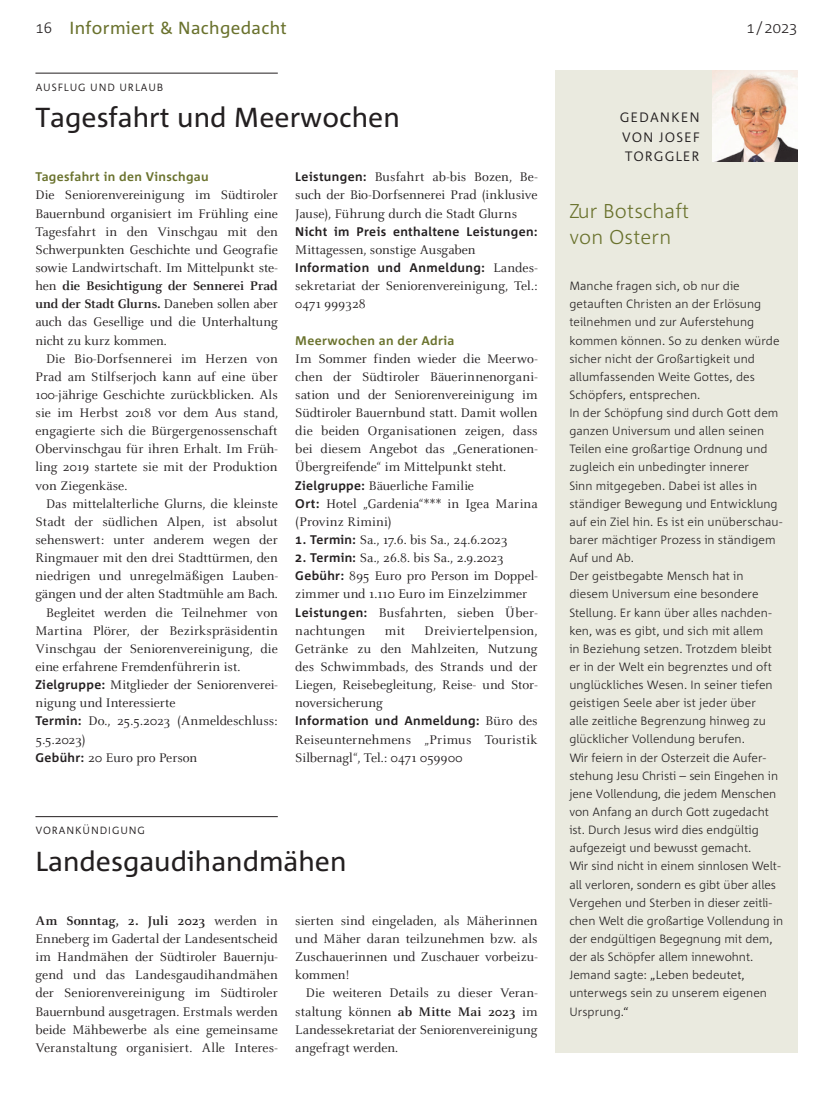
<style>
.page{position:relative;width:833px;height:1099px;background:#fff}
.page>*{position:absolute;margin:0;border:0;box-sizing:border-box;transform-origin:0 0}
.t1{font:27.5px "Corpid";color:#231f20}
.t2{font:300 20px/26.2px "Corpid";letter-spacing:.01em;color:#6a722d}
.t3{font:17.5px "Corpid";letter-spacing:.02em;color:#6a722d}
.t4{font:300 16.25px/19.5px "Corpid Caps";letter-spacing:.02em;color:#231f20;text-align:justify}
.t5{font:300 15px "Corpid";color:#231f20}
.t6{font:13.75px/18.1px "Celeste OT";color:#231f20;text-align:justify}
.t7{font:700 12.5px "Corpid";letter-spacing:.03em;color:#231f20}
.t8{font:700 12.5px "Corpid";letter-spacing:.025em;color:#6a722d}
.t9{font:300 12.5px "Corpid Caps";letter-spacing:.02em;color:#231f20}
.t10{font:300 12px/18.1px "Corpid";color:#231f20}
.s1{font-weight:300;font-size:15px;color:#231f20}
.s2{font-weight:700}
.s3{font-family:"Corpid";font-weight:700;font-size:12.5px}
.s4{font-family:"Celeste OT";font-weight:400;font-size:13.75px}
</style>
<div class="page">
<div style="left:555px;top:71px;width:242px;height:981px;background:#eaeadf"></div>
<img style="left:712px;top:71px;width:85px;height:90px">
<hr style="left:35px;top:73px;width:243px;height:1px;background:#231f20">
<hr style="left:35px;top:816px;width:243px;height:1px;background:#231f20">
<p class="t3" style="left:35px;top:18px;width:253px"><span class="s1">16</span> Informiert &amp; Nachgedacht</p>
<p class="t5" style="left:746px;top:19px;width:52px">1/2023</p>
<p class="t9" style="left:35px;top:79px;width:129px">AUSFLUG UND URLAUB</p>
<h1 class="t1" style="left:35px;top:102px;width:366px">Tagesfahrt und Meerwochen</h1>
<p class="t8" style="left:35px;top:170px;width:175px">Tagesfahrt in den Vinschgau</p>
<p class="t6" style="left:35px;top:186px;width:244px">Die Seniorenvereinigung im Südtiroler Bauernbund organisiert im Frühling eine Tagesfahrt in den Vinschgau mit den Schwerpunkten Geschichte und Geografie sowie Landwirtschaft. Im Mittelpunkt ste&shy;hen <span class="s2">die Besichtigung der Sennerei Prad und der Stadt Glurns.</span> Daneben sollen aber auch das Gesellige und die Unterhaltung nicht zu kurz kommen.</p>
<p class="t6" style="left:35px;top:349px;width:244px;text-indent:11px">Die Bio-Dorfsennerei im Herzen von Prad am Stilfserjoch kann auf eine über 100-jährige Geschichte zurückblicken. Als sie im Herbst 2018 vor dem Aus stand, engagierte sich die Bürgergenossenschaft Obervinschgau für ihren Erhalt. Im Früh&shy;ling 2019 startete sie mit der Produktion von Ziegenkäse.</p>
<p class="t6" style="left:46px;top:494px;width:233px">Das mittelalterliche Glurns, die kleinste</p>
<p class="t6" style="left:35px;top:512px;width:244px">Stadt der südlichen Alpen, ist absolut</p>
<p class="t6" style="left:35px;top:531px;width:244px">sehenswert: unter anderem wegen der</p>
<p class="t6" style="left:35px;top:549px;width:244px">Ringmauer mit den drei Stadttürmen, den</p>
<p class="t6" style="left:35px;top:567px;width:244px">niedrigen und unregelmäßigen Lauben-</p>
<p class="t6" style="left:35px;top:585px;width:244px">gängen und der alten Stadtmühle am Bach.</p>
<p class="t6" style="left:46px;top:603px;width:233px">Begleitet werden die Teilnehmer von</p>
<p class="t6" style="left:35px;top:621px;width:244px">Martina Plörer, der Bezirkspräsidentin</p>
<p class="t6" style="left:35px;top:639px;width:244px">Vinschgau der Seniorenvereinigung, die</p>
<p class="t6" style="left:35px;top:657px;width:206px">eine erfahrene Fremdenführerin ist.</p>
<p class="t6" style="left:35px;top:676px;width:244px"><span class="s3">Zielgruppe:</span> Mitglieder der Seniorenverei-</p>
<p class="t6" style="left:35px;top:694px;width:142px">nigung und Interessierte</p>
<p class="t6" style="left:35px;top:712px;width:244px"><span class="s3">Termin:</span> Do., 25.5.2023 (Anmeldeschluss:</p>
<p class="t6" style="left:35px;top:730px;width:52px">5.5.2023)</p>
<p class="t6" style="left:35px;top:748px;width:163px"><span class="s3">Gebühr:</span> 20 Euro pro Person</p>
<p class="t6" style="left:295px;top:168px;width:244px"><span class="s3">Leistungen:</span> Busfahrt ab-bis Bozen, Be&shy;such der Bio-Dorfsennerei Prad (inklusive Jause), Führung durch die Stadt Glurns</p>
<p class="t7" style="left:295px;top:224px;width:244px">Nicht im Preis enthaltene Leistungen:</p>
<p class="t6" style="left:295px;top:241px;width:182px">Mittagessen, sonstige Ausgaben</p>
<p class="t7" style="left:295px;top:261px;width:244px">Information und Anmeldung: <span class="s4">Landes-</span></p>
<p class="t6" style="left:295px;top:277px;width:244px">sekretariat der Seniorenvereinigung, Tel.:<br>0471 999328</p>
<p class="t8" style="left:295px;top:333px;width:161px">Meerwochen an der Adria</p>
<p class="t6" style="left:295px;top:349px;width:244px;text-align:left">Im Sommer finden wieder die Meerwo&shy;chen der Südtiroler Bäuerinnenorgani&shy;sation und der Seniorenvereinigung im Südtiroler Bauernbund statt. Damit wollen die beiden Organisationen zeigen, dass bei diesem Angebot das „Generationen-Übergreifende“ im Mittelpunkt steht.<br><span class="s3">Zielgruppe:</span> Bäuerliche Familie<br><span class="s3">Ort:</span> Hotel „Gardenia“*** in Igea Marina (Provinz Rimini)</p>
<p class="t6" style="left:295px;top:531px;width:214px"><span class="s3">1. Termin:</span> Sa., 17.6. bis Sa., 24.6.2023</p>
<p class="t6" style="left:295px;top:549px;width:244px;text-align:left"><span class="s3">2. Termin:</span> Sa., 26.8. bis Sa., 2.9.2023<br><span class="s3">Gebühr:</span> 895 Euro pro Person im Doppel&shy;zimmer und 1.110 Euro im Einzelzimmer <span class="s3">Leistungen:</span> Busfahrten, sieben Über&shy;nachtungen</p>
<p class="t6" style="left:295px;top:621px;width:244px;text-indent:129px">Dreiviertelpension, Getränke zu den Mahlzeiten, Nutzung des Schwimmbads, des Strands und der Liegen, Reisebegleitung, Reise- und Stor&shy;noversicherung</p>
<p class="t7" style="left:295px;top:714px;width:244px">Information und Anmeldung: <span class="s4">Büro des</span></p>
<p class="t6" style="left:295px;top:730px;width:244px">Reiseunternehmens „Primus Touristik<br>Silbernagl“, Tel.: 0471 059900</p>
<p class="t6" style="left:385px;top:621px;width:22px">mit</p>
<p class="t9" style="left:35px;top:823px;width:111px">VORANKÜNDIGUNG</p>
<h1 class="t1" style="left:35px;top:846px;width:312px">Landesgaudihandmähen</h1>
<p class="t6" style="left:35px;top:911px;width:244px"><span class="s2">Am Sonntag, 2. Juli 2023</span> werden in Enneberg im Gadertal der Landesentscheid im Handmähen der Südtiroler Bauernju&shy;gend und das Landesgaudihandmähen der Seniorenvereinigung im Südtiroler Bauernbund ausgetragen. Erstmals werden beide Mähbewerbe als eine gemeinsame Veranstaltung organisiert. Alle Interes-</p>
<p class="t6" style="left:295px;top:911px;width:244px">sierten sind eingeladen, als Mäherinnen und Mäher daran teilzunehmen bzw. als Zuschauerinnen und Zuschauer vorbeizu&shy;kommen!</p>
<p class="t6" style="left:295px;top:984px;width:244px;text-indent:11px">Die weiteren Details zu dieser Veran&shy;staltung können <span class="s2">ab Mitte Mai 2023</span> im Landessekretariat der Seniorenvereinigung angefragt werden.</p>
<p class="t4" style="left:619px;top:107px;width:82px">GEDANKEN VON JOSEF TORGGLER</p>
<h2 class="t2" style="left:569px;top:198px;width:121px">Zur Botschaft von Ostern</h2>
<p class="t10" style="left:569px;top:277px;width:215px">Manche fragen sich, ob nur die getauften Christen an der Erlösung teilnehmen und zur Auferstehung kommen können. So zu denken würde sicher nicht der Großartigkeit und allumfassenden Weite Gottes, des Schöpfers, entsprechen.<br>In der Schöpfung sind durch Gott dem ganzen Universum und allen seinen Teilen eine großartige Ordnung und zugleich ein unbedingter innerer<br>Sinn mitgegeben. Dabei ist alles in ständiger Bewegung und Entwicklung auf ein Ziel hin. Es ist ein unüberschau&shy;barer mächtiger Prozess in ständigem Auf und Ab.<br>Der geistbegabte Mensch hat in diesem Universum eine besondere Stellung. Er kann über alles nachden&shy;ken, was es gibt, und sich mit allem<br>in Beziehung setzen. Trotzdem bleibt er in der Welt ein begrenztes und oft unglückliches Wesen. In seiner tiefen geistigen Seele aber ist jeder über<br>alle zeitliche Begrenzung hinweg zu glücklicher Vollendung berufen.<br>Wir feiern in der Osterzeit die Aufer&shy;stehung Jesu Christi – sein Eingehen in jene Vollendung, die jedem Menschen von Anfang an durch Gott zugedacht ist. Durch Jesus wird dies endgültig aufgezeigt und bewusst gemacht.<br>Wir sind nicht in einem sinnlosen Welt&shy;all verloren, sondern es gibt über alles Vergehen und Sterben in dieser zeitli&shy;chen Welt die großartige Vollendung in der endgültigen Begegnung mit dem, der als Schöpfer allem innewohnt.<br>Jemand sagte: „Leben bedeutet, unterwegs sein zu unserem eigenen Ursprung.“</p>
</div>
